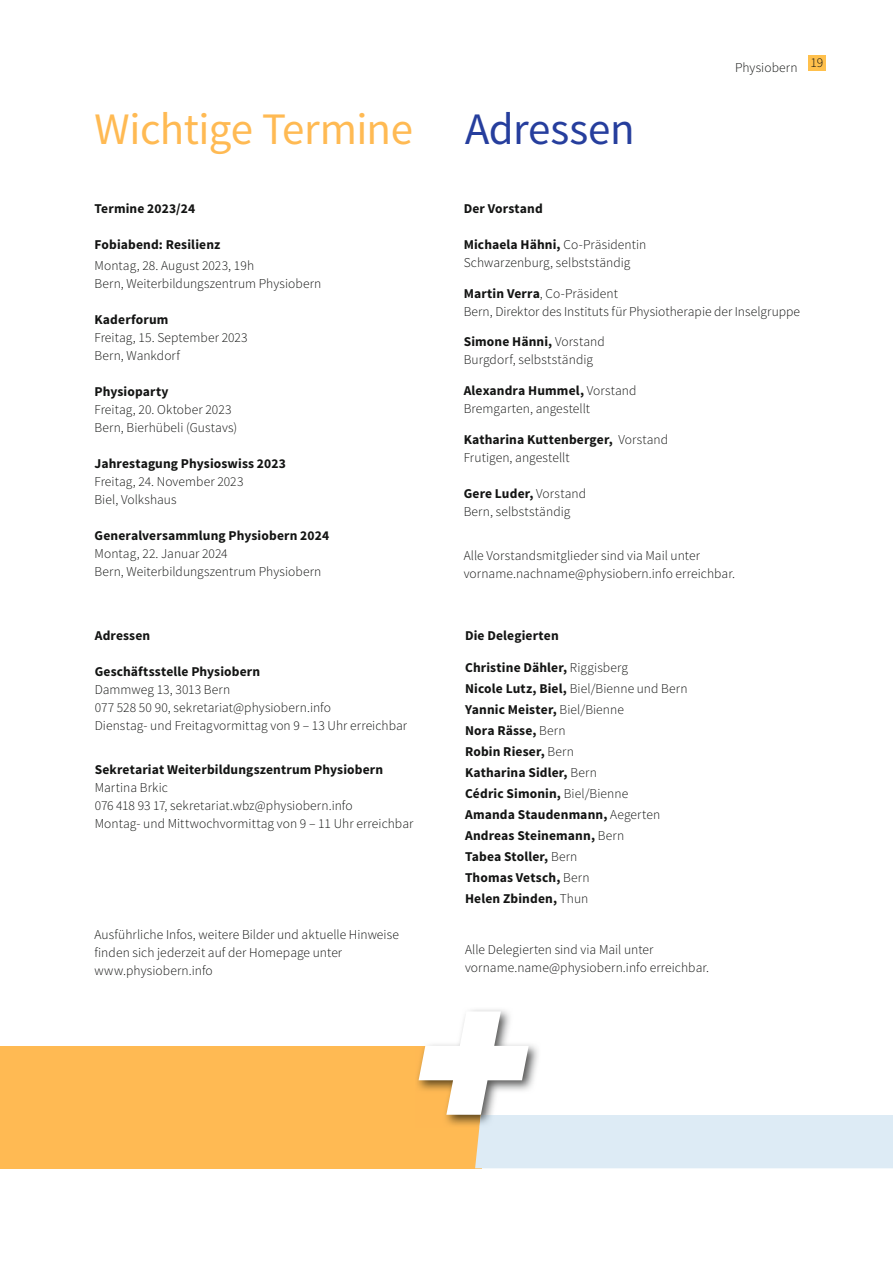
<style>
.page{position:relative;width:893px;height:1263px;background:#fff}
.page>*{position:absolute;margin:0;border:0;box-sizing:border-box;transform-origin:0 0}
.t1{font:45px "Source Sans Pro";letter-spacing:-.01em;color:#ffba53}
.t2{font:300 13.5px/18px "Source Sans Pro";letter-spacing:.005em;color:#131413}
.t3{font:700 13.5px/21px "Source Sans Pro";letter-spacing:.01em;color:#131413}
.s1{color:#263e9d}
.s2{font-weight:700}
.s3{font-weight:300}
</style>
<div class="page">
<div style="left:0;top:1046px;width:481px;height:122px;background:#ffba53"></div>
<img style="left:416px;top:1064px;width:3px;height:26px">
<svg style="left:419px;top:1011px;width:474px;height:157px"></svg>
<div style="left:808px;top:55px;width:17px;height:15px;background:#ffc04c"></div>
<h1 class="t1" style="left:94px;top:101px;width:542px">Wichtige Termine <span class="s1">Adressen</span></h1>
<p class="t2" style="left:735px;top:59px;width:90px">Physiobern 19</p>
<p class="t3" style="left:95px;top:198px;width:102px">Termine 2023/24</p>
<p class="t3" style="left:95px;top:234px;width:127px">Fobiabend: Resilienz</p>
<p class="t2" style="left:95px;top:257px;width:228px">Montag, 28. August 2023, 19h<br>Bern, Weiterbildungszentrum Physiobern</p>
<p class="t3" style="left:95px;top:309px;width:76px">Kaderforum</p>
<p class="t2" style="left:95px;top:329px;width:155px">Freitag, 15. September 2023<br>Bern, Wankdorf</p>
<p class="t3" style="left:95px;top:381px;width:76px">Physioparty</p>
<p class="t2" style="left:95px;top:401px;width:144px">Freitag, 20. Oktober 2023<br>Bern, Bierhübeli (Gustavs)</p>
<p class="t3" style="left:95px;top:453px;width:193px">Jahrestagung Physioswiss 2023</p>
<p class="t2" style="left:95px;top:473px;width:150px">Freitag, 24. November 2023<br>Biel, Volkshaus</p>
<p class="t3" style="left:95px;top:525px;width:236px">Generalversammlung Physiobern 2024</p>
<p class="t2" style="left:95px;top:545px;width:228px">Montag, 22. Januar 2024<br>Bern, Weiterbildungszentrum Physiobern</p>
<p class="t3" style="left:95px;top:625px;width:57px">Adressen</p>
<p class="t3" style="left:95px;top:661px;width:167px">Geschäftsstelle Physiobern</p>
<p class="t2" style="left:95px;top:680px;width:314px">Dammweg 13, 3013 Bern<br>077 528 50 90, sekretariat@physiobern.info<br>Dienstag- und Freitagvormittag von 9 – 13 Uhr erreichbar</p>
<p class="t3" style="left:95px;top:760px;width:290px">Sekretariat Weiterbildungszentrum Physiobern</p>
<p class="t2" style="left:95px;top:779px;width:320px">Martina Brkic<br>076 418 93 17, sekretariat.wbz@physiobern.info<br>Montag- und Mittwochvormittag von 9 – 11 Uhr erreichbar</p>
<p class="t2" style="left:94px;top:926px;width:306px">Ausführliche Infos, weitere Bilder und aktuelle Hinweise finden sich jederzeit auf der Homepage unter www.physiobern.info</p>
<p class="t3" style="left:464px;top:198px;width:81px">Der Vorstand</p>
<p class="t2" style="left:464px;top:236px;width:184px"><span class="s2">Michaela Hähni,</span> Co-Präsidentin<br>Schwarzenburg, selbstständig</p>
<p class="t2" style="left:464px;top:284px;width:338px"><span class="s2">Martin Verra</span>, Co-Präsident<br>Bern, Direktor des Instituts für Physiotherapie der Inselgruppe</p>
<p class="t2" style="left:464px;top:333px;width:143px"><span class="s2">Simone Hänni,</span> Vorstand<br>Burgdorf, selbstständig</p>
<p class="t2" style="left:464px;top:382px;width:174px"><span class="s2">Alexandra Hummel,</span> Vorstand<br>Bremgarten, angestellt</p>
<p class="t2" style="left:464px;top:431px;width:206px"><span class="s2">Katharina Kuttenberger,</span> Vorstand<br>Frutigen, angestellt</p>
<p class="t2" style="left:464px;top:485px;width:124px"><span class="s2">Gere Luder,</span> Vorstand<br>Bern, selbstständig</p>
<p class="t2" style="left:464px;top:547px;width:273px">Alle Vorstandsmitglieder sind via Mail unter vorname.nachname@physiobern.info erreichbar.</p>
<p class="t3" style="left:465px;top:625px;width:95px">Die Delegierten</p>
<p class="t3" style="left:465px;top:657px;width:224px">Christine Dähler, <span class="s3">Riggisberg<br></span>Nicole Lutz, Biel, <span class="s3">Biel/Bienne und Bern<br></span>Yannic Meister, <span class="s3">Biel/Bienne<br></span>Nora Rässe, <span class="s3">Bern<br></span>Robin Rieser, <span class="s3">Bern<br></span>Katharina Sidler, <span class="s3">Bern<br></span>Cédric Simonin, <span class="s3">Biel/Bienne<br></span>Amanda Staudenmann, <span class="s3">Aegerten<br></span>Andreas Steinemann, <span class="s3">Bern<br></span>Tabea Stoller, <span class="s3">Bern<br></span>Thomas Vetsch, <span class="s3">Bern<br></span>Helen Zbinden, <span class="s3">Thun</span></p>
<p class="t2" style="left:465px;top:941px;width:246px">Alle Delegierten sind via Mail unter vorname.name@physiobern.info erreichbar.</p>
</div>
